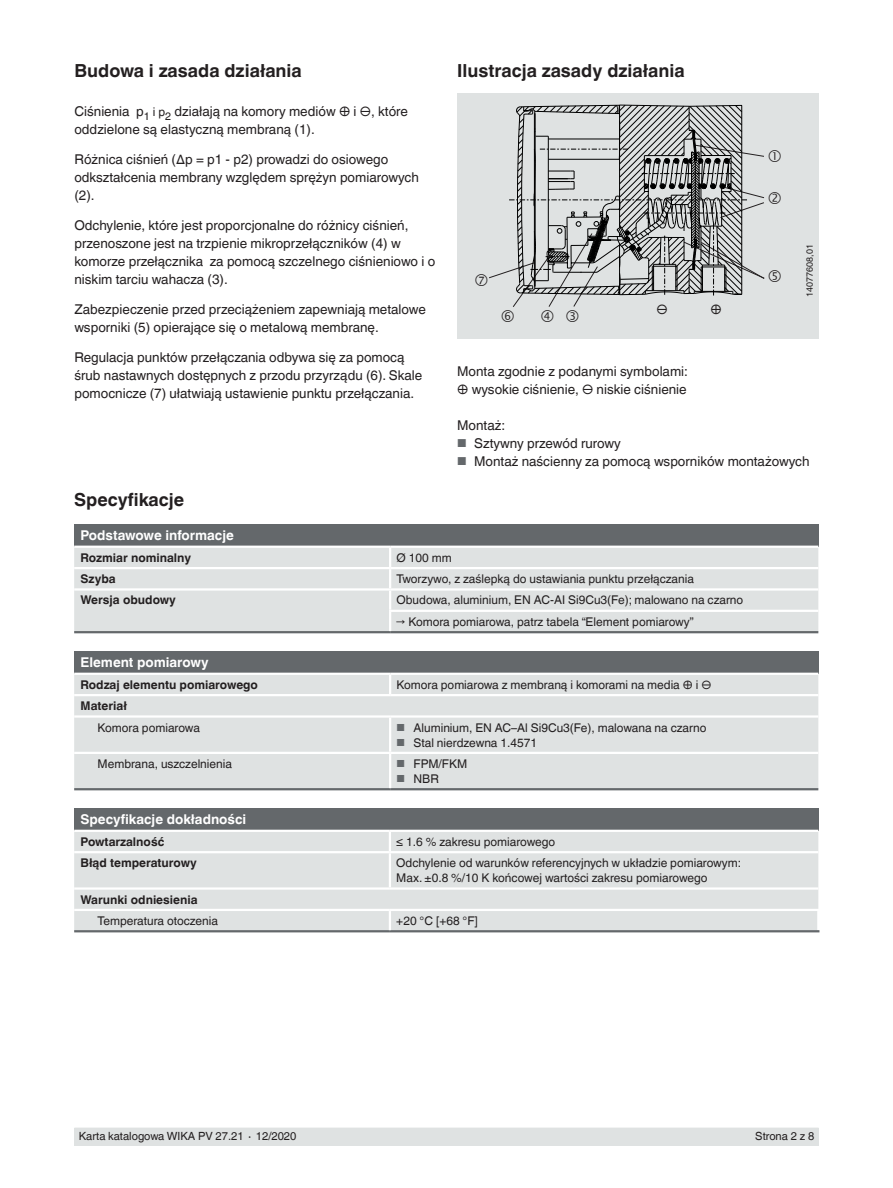
<style>
.page{position:relative;width:893px;height:1188px;background:#fff}
.page>*{position:absolute;margin:0;border:0;box-sizing:border-box;transform-origin:0 0}
.Subheadline1{font:700 18px "Helvetica World";color:#231f20}
.Running_text{font:13.5px/18px "Helvetica World";color:#231f20}
.Tables_-_Headline{font:700 13.5px "Helvetica World";color:#fff}
.Tables_-_Running_tex{font:12px "Helvetica World";color:#231f20}
.Tables_-_Running_tex-2{font:700 12px "Helvetica World";color:#231f20}
.t1{font:11.25px "Helvetica World";color:#231f20}
.Footnotes{font:9px "Helvetica World";color:#231f20}
.s1{font-size:12px}
.s2{font-size:11.55px;color:#64686b}
.s3{font-size:10.2px;color:#64686b}
</style>
<div class="page">
<div style="left:74px;top:1128px;width:745px;height:17px;background:#dfe2e2"></div>
<div style="left:457px;top:94px;width:362px;height:245px;background:#dfe2e2"></div>
<div style="left:74px;top:524px;width:744px;height:23px;background:#64686b"></div>
<div style="left:74px;top:548px;width:744px;height:83px;background:#dfe2e2"></div>
<hr style="left:74px;top:631px;width:316px;height:2px;background:#64686b">
<hr style="left:74px;top:546px;width:316px;height:2px;background:#fff">
<hr style="left:390px;top:546px;width:428px;height:2px;background:#fff">
<hr style="left:74px;top:567px;width:316px;height:2px;background:#fff">
<hr style="left:390px;top:567px;width:428px;height:2px;background:#fff">
<hr style="left:390px;top:588px;width:428px;height:3px;background:#fff">
<hr style="left:389px;top:610px;width:429px;height:2px;background:#fff">
<hr style="left:390px;top:631px;width:428px;height:2px;background:#64686b">
<hr style="left:74px;top:588px;width:316px;height:3px;background:#fff">
<svg style="left:389px;top:548px;width:2px;height:83px"></svg>
<div style="left:74px;top:651px;width:744px;height:23px;background:#64686b"></div>
<div style="left:74px;top:675px;width:744px;height:113px;background:#dfe2e2"></div>
<hr style="left:74px;top:788px;width:316px;height:2px;background:#64686b">
<hr style="left:390px;top:788px;width:428px;height:2px;background:#64686b">
<hr style="left:74px;top:694px;width:316px;height:2px;background:#fff">
<hr style="left:390px;top:694px;width:428px;height:2px;background:#fff">
<hr style="left:74px;top:715px;width:316px;height:3px;background:#fff">
<hr style="left:390px;top:715px;width:428px;height:3px;background:#fff">
<hr style="left:74px;top:673px;width:316px;height:2px;background:#fff">
<hr style="left:390px;top:673px;width:428px;height:2px;background:#fff">
<svg style="left:389px;top:675px;width:2px;height:19px"></svg>
<hr style="left:389px;top:718px;width:2px;height:34px;background:#fff">
<hr style="left:74px;top:752px;width:316px;height:2px;background:#fff">
<hr style="left:390px;top:752px;width:428px;height:2px;background:#fff">
<hr style="left:389px;top:754px;width:2px;height:34px;background:#fff">
<div style="left:74px;top:808px;width:744px;height:23px;background:#64686b"></div>
<div style="left:74px;top:832px;width:744px;height:77px;background:#dfe2e2"></div>
<hr style="left:74px;top:930px;width:316px;height:2px;background:#64686b">
<hr style="left:390px;top:930px;width:429px;height:2px;background:#64686b">
<div style="left:74px;top:911px;width:745px;height:20px;background:#dfe2e2"></div>
<hr style="left:74px;top:851px;width:316px;height:2px;background:#fff">
<hr style="left:74px;top:887px;width:316px;height:3px;background:#fff">
<hr style="left:390px;top:887px;width:428px;height:3px;background:#fff">
<hr style="left:390px;top:851px;width:428px;height:2px;background:#fff">
<hr style="left:389px;top:853px;width:2px;height:34px;background:#fff">
<hr style="left:74px;top:830px;width:316px;height:2px;background:#fff">
<hr style="left:390px;top:830px;width:428px;height:2px;background:#fff">
<svg style="left:389px;top:832px;width:2px;height:19px"></svg>
<svg style="left:489px;top:105px;width:276px;height:202px"></svg>
<p class="Subheadline1" style="left:74px;top:60px;width:229px">Budowa i zasada działania</p>
<p class="Running_text" style="left:74px;top:103px;width:335px">Ciśnienia p<sub>1</sub> <span class="s1">i p</span><sub>2</sub> działają na komory mediów ⊕ i ⊖, które oddzielone są elastyczną membraną (1).</p>
<p class="Running_text" style="left:74px;top:151px;width:346px">Różnica ciśnień (∆p = p1 - p2) prowadzi do osiowego odkształcenia membrany względem sprężyn pomiarowych (2).</p>
<p class="Running_text" style="left:74px;top:217px;width:362px">Odchylenie, które jest proporcjonalne do różnicy ciśnień, przenoszone jest na trzpienie mikroprzełączników (4) w komorze przełącznika za pomocą szczelnego ciśnieniowo i o niskim tarciu wahacza (3).</p>
<p class="Running_text" style="left:74px;top:301px;width:353px">Zabezpieczenie przed przeciążeniem zapewniają metalowe wsporniki (5) opierające się o metalową membranę.</p>
<p class="Running_text" style="left:74px;top:349px;width:349px">Regulacja punktów przełączania odbywa się za pomocą śrub nastawnych dostępnych z przodu przyrządu (6). Skale pomocnicze (7) ułatwiają ustawienie punktu przełączania.</p>
<p class="Subheadline1" style="left:457px;top:60px;width:229px">Ilustracja zasady działania</p>
<p class="Running_text" style="left:656px;top:301px;width:13px">⊖</p>
<p class="Running_text" style="left:710px;top:301px;width:13px">⊕</p>
<p class="Footnotes" style="left:805px;top:297px;width:54px;rotate:-90deg">14077608,01</p>
<p class="Running_text" style="left:457px;top:362px;width:232px">Monta zgodnie z podanymi symbolami:</p>
<p class="Running_text" style="left:457px;top:380px;width:231px">⊕ wysokie ciśnienie, ⊖ niskie ciśnienie</p>
<p class="Running_text" style="left:457px;top:416px;width:50px">Montaż:</p>
<p class="Running_text" style="left:457px;top:434px;width:165px"><span class="s2">■</span> Sztywny przewód rurowy</p>
<p class="Running_text" style="left:457px;top:452px;width:354px"><span class="s2">■</span> Montaż naścienny za pomocą wsporników montażowych</p>
<p class="Subheadline1" style="left:74px;top:490px;width:112px">Specyfikacje</p>
<p class="Tables_-_Headline" style="left:81px;top:528px;width:155px">Podstawowe informacje</p>
<p class="Tables_-_Running_tex-2" style="left:81px;top:551px;width:112px">Rozmiar nominalny</p>
<p class="Tables_-_Running_tex" style="left:396px;top:551px;width:57px">Ø 100 mm</p>
<p class="Tables_-_Running_tex-2" style="left:81px;top:572px;width:37px">Szyba</p>
<p class="Tables_-_Running_tex" style="left:396px;top:572px;width:299px">Tworzywo, z zaślepką do ustawiania punktu przełączania</p>
<p class="Tables_-_Running_tex-2" style="left:81px;top:593px;width:97px">Wersja obudowy</p>
<p class="Tables_-_Running_tex" style="left:396px;top:593px;width:348px">Obudowa, aluminium, EN AC-AI Si9Cu3(Fe); malowano na czarno</p>
<p class="Tables_-_Running_tex" style="left:396px;top:615px;width:299px">→ Komora pomiarowa, patrz tabela “Element pomiarowy”</p>
<p class="Tables_-_Headline" style="left:81px;top:655px;width:130px">Element pomiarowy</p>
<p class="Tables_-_Running_tex-2" style="left:81px;top:678px;width:179px">Rodzaj elementu pomiarowego</p>
<p class="Tables_-_Running_tex" style="left:396px;top:678px;width:316px">Komora pomiarowa z membraną i komorami na media ⊕ i ⊖</p>
<p class="Tables_-_Running_tex-2" style="left:81px;top:699px;width:48px">Materiał</p>
<p class="Tables_-_Running_tex" style="left:98px;top:720px;width:104px">Komora pomiarowa</p>
<p class="Tables_-_Running_tex" style="left:396px;top:720px;width:311px"><span class="s3">■</span> Aluminium, EN AC–Al Si9Cu3(Fe), malowana na czarno</p>
<p class="Tables_-_Running_tex" style="left:396px;top:735px;width:142px"><span class="s3">■</span> Stal nierdzewna 1.4571</p>
<p class="Tables_-_Running_tex" style="left:98px;top:757px;width:136px">Membrana, uszczelnienia</p>
<p class="Tables_-_Running_tex" style="left:396px;top:757px;width:72px"><span class="s3">■</span> FPM/FKM</p>
<p class="Tables_-_Running_tex" style="left:396px;top:772px;width:44px"><span class="s3">■</span> NBR</p>
<p class="Tables_-_Headline" style="left:81px;top:812px;width:167px">Specyfikacje dokładności</p>
<p class="Tables_-_Running_tex-2" style="left:81px;top:835px;width:85px">Powtarzalność</p>
<p class="Tables_-_Running_tex" style="left:396px;top:835px;width:160px">≤ 1.6 % zakresu pomiarowego</p>
<p class="Tables_-_Running_tex-2" style="left:81px;top:856px;width:118px">Błąd temperaturowy</p>
<p class="Tables_-_Running_tex" style="left:396px;top:856px;width:346px">Odchylenie od warunków referencyjnych w układzie pomiarowym:</p>
<p class="Tables_-_Running_tex" style="left:396px;top:871px;width:313px">Max. ±0.8 %/10 K końcowej wartości zakresu pomiarowego</p>
<p class="Tables_-_Running_tex-2" style="left:81px;top:892px;width:119px">Warunki odniesienia</p>
<p class="Tables_-_Running_tex" style="left:98px;top:914px;width:122px">Temperatura otoczenia</p>
<p class="Tables_-_Running_tex" style="left:396px;top:914px;width:83px">+20 °C [+68 °F]</p>
<p class="t1" style="left:79px;top:1130px;width:219px">Karta katalogowa WIKA PV 27.21 ∙ 12/2020</p>
<p class="t1" style="left:755px;top:1130px;width:61px">Strona 2 z 8</p>
</div>
